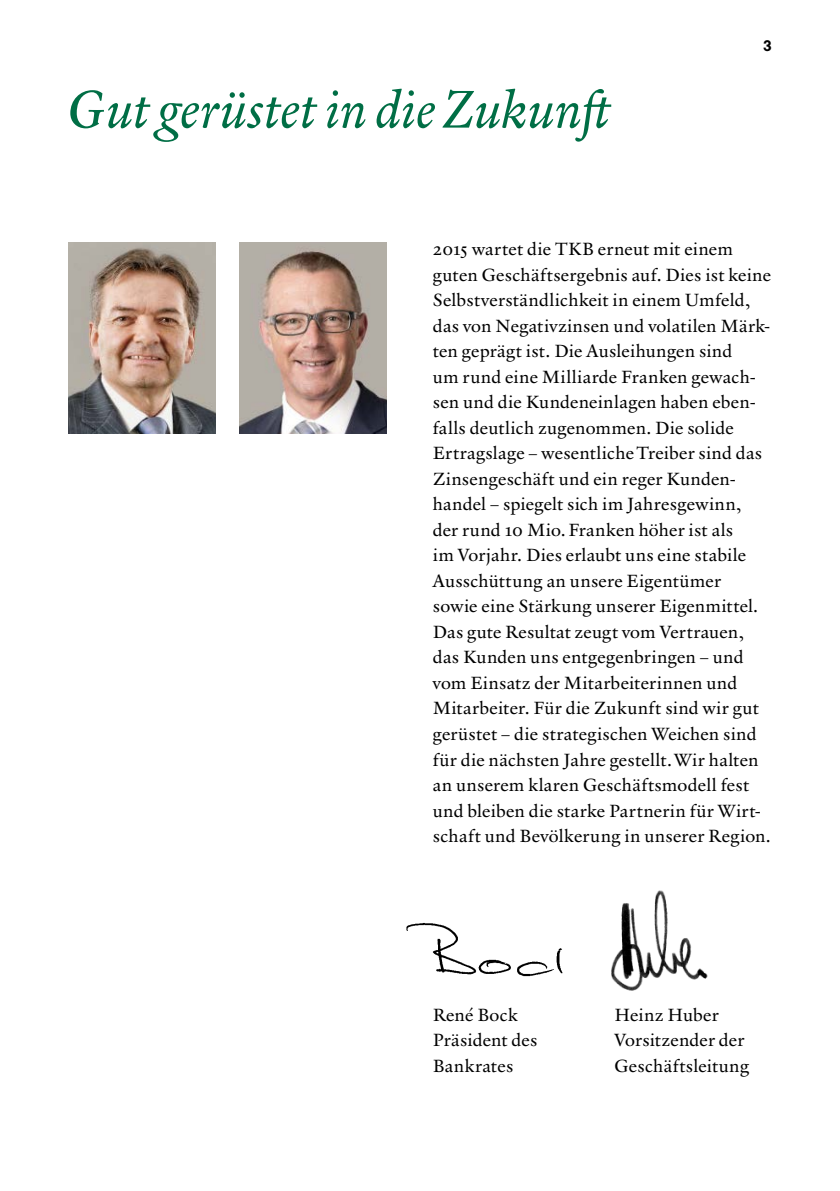
<style>
.page{position:relative;width:840px;height:1191px;background:#fff}
.page>*{position:absolute;margin:0;border:0;box-sizing:border-box;transform-origin:0 0}
.t1{font:italic 54px "Verdigris MVB Pro Text";letter-spacing:-.01em;color:#006e45}
.t2{font:18px/25.6px "Verdigris MVB Pro Text";letter-spacing:.015em;color:#000}
.t3{font:600 15px "Futura BQ";color:#000}
</style>
<div class="page">
<img style="left:611px;top:890px;width:97px;height:101px">
<img style="left:68px;top:242px;width:147px;height:192px">
<img style="left:406px;top:922px;width:157px;height:55px">
<img style="left:239px;top:242px;width:147px;height:192px">
<h1 class="t1" style="left:68px;top:73px;width:550px">Gut gerüstet in die Zukunft</h1>
<p class="t3" style="left:762px;top:37px;width:10px">3</p>
<p class="t2" style="left:432px;top:236px;width:340px">2015 wartet die TKB erneut mit einem guten Geschäftsergebnis auf. Dies ist keine Selbstverständlichkeit in einem Umfeld, das von Negativzinsen und volatilen Märk&shy;ten geprägt ist. Die Ausleihungen sind<br>um rund eine Milliarde Franken gewach&shy;sen und die Kundeneinlagen haben eben&shy;falls deutlich zugenommen. Die solide Ertragslage – wesentliche Treiber sind das Zinsengeschäft und ein reger Kunden&shy;handel – spiegelt sich im Jahresgewinn, der rund 10 Mio. Franken höher ist als<br>im Vorjahr. Dies erlaubt uns eine stabile Ausschüttung an unsere Eigentümer<br>sowie eine Stärkung unserer Eigenmittel.<br>Das gute Resultat zeugt vom Vertrauen, das Kunden uns entgegenbringen – und vom Einsatz der Mitarbeiterinnen und Mitarbeiter. Für die Zukunft sind wir gut gerüstet – die strategischen Weichen sind für die nächsten Jahre gestellt. Wir halten an unserem klaren Geschäftsmodell fest und bleiben die starke Partnerin für Wirt&shy;schaft und Bevölkerung in unserer Region.</p>
<p class="t2" style="left:432px;top:1001px;width:86px">René Bock</p>
<p class="t2" style="left:614px;top:1001px;width:106px">Heinz Huber</p>
<p class="t2" style="left:432px;top:1026px;width:106px">Präsident des</p>
<p class="t2" style="left:614px;top:1026px;width:131px">Vorsitzender der</p>
<p class="t2" style="left:432px;top:1052px;width:82px">Bankrates</p>
<p class="t2" style="left:614px;top:1052px;width:136px">Geschäftsleitung</p>
</div>
